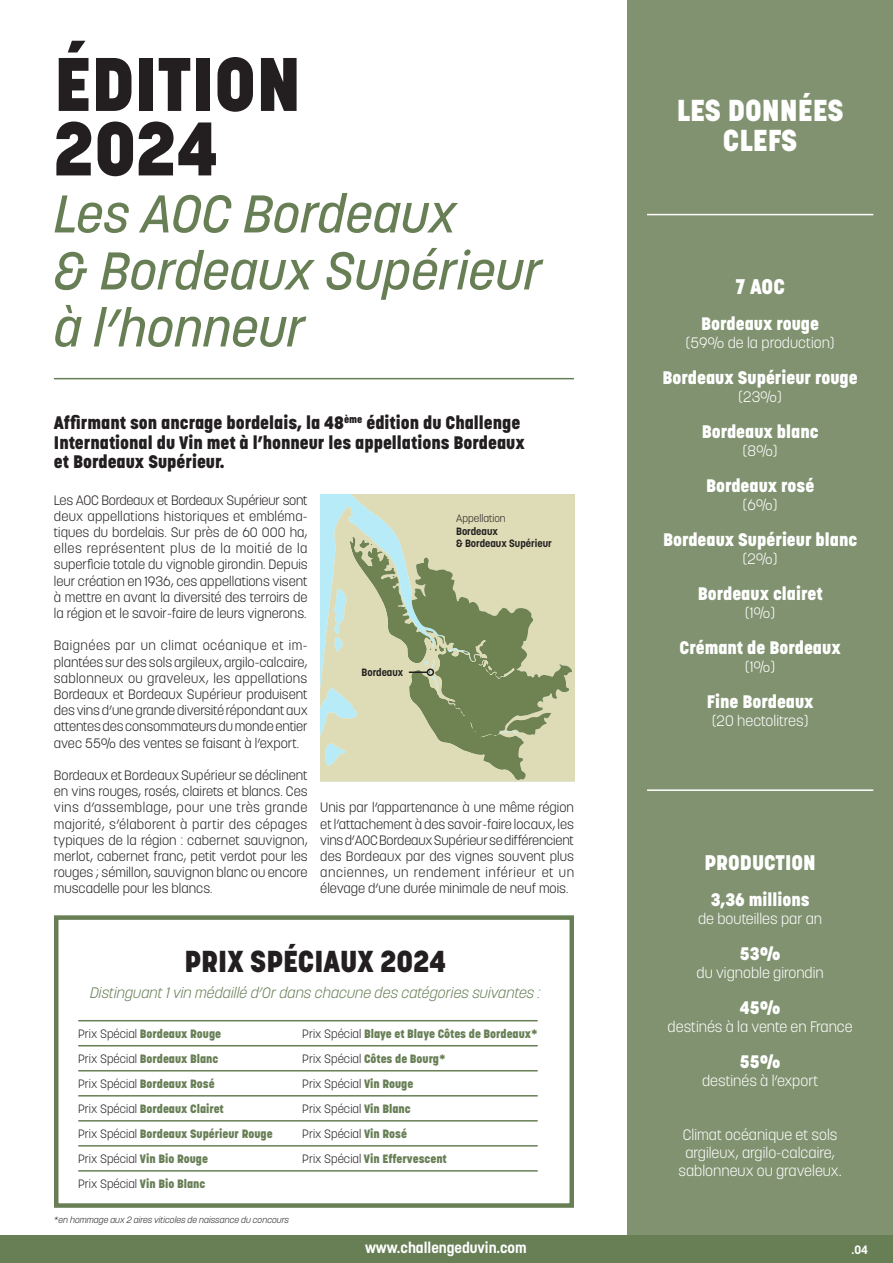
<style>
.page{position:relative;width:893px;height:1263px;background:#fff}
.page>*{position:absolute;margin:0;border:0;box-sizing:border-box;transform-origin:0 0}
.t1{font:800 75px "Korolev";color:#231f20}
.t2{font:italic 500 52.5px/57px "Korolev";color:#687f56}
.t3{font:800 30px "Korolev";color:#231f20}
.t4{font:800 30px "Korolev";color:#fff}
.t5{font:800 21px "Korolev";color:#fff}
.t6{font:800 18px "Korolev";color:#fff}
.t7{font:800 18px/19.5px "Korolev";color:#231f20}
.t8{font:300 15px/18px "Korolev";color:#fff;text-align:center}
.t9{font:italic 300 15px "Korolev";color:#687f56}
.t10{font:700 15px "Korolev";color:#fff}
.t11{font:300 13.5px/16.2px "Korolev";color:#231f20;text-align:justify}
.t12{font:800 12px "Korolev";color:#687f56}
.t13{font:300 12px "Korolev";color:#231f20}
.t14{font:700 12px "Korolev";color:#fff}
.t15{font:700 10.5px "Korolev";color:#231f20}
.t16{font:300 10.5px "Korolev";color:#231f20}
.t17{font:italic 300 9px "Korolev";color:#231f20}
.s1{font-weight:300;color:#231f20}
.s2{font-weight:800;color:#687f56}
.s3{font-size:18px}
</style>
<div class="page">
<div style="left:627px;top:0;width:266px;height:1249px;background:#80926f"></div>
<hr style="left:54px;top:378px;width:520px;height:1px;background:#687f56">
<div style="left:346px;top:494px;width:228px;height:288px;background:#dddcb6"></div>
<svg style="left:320px;top:506px;width:198px;height:276px;background:#d2e0c9"></svg>
<div style="left:0;top:1235px;width:893px;height:28px;background:#687f56"></div>
<hr style="left:647px;top:214px;width:226px;height:1px;background:#fff">
<hr style="left:647px;top:789px;width:226px;height:2px;background:#fff">
<svg style="left:325px;top:537px;width:247px;height:243px;background:#b7bf99"></svg>
<div style="left:427px;top:668px;width:7px;height:8px;border:2px solid #231f20;border-radius:50%"></div>
<div style="left:54px;top:915px;width:520px;height:293px;border:4px solid #687f56"></div>
<hr style="left:78px;top:1045px;width:460px;height:1px;background:#687f56">
<hr style="left:78px;top:1095px;width:460px;height:1px;background:#687f56">
<hr style="left:78px;top:1070px;width:460px;height:1px;background:#687f56">
<hr style="left:78px;top:1120px;width:460px;height:1px;background:#687f56">
<hr style="left:78px;top:1145px;width:460px;height:1px;background:#687f56">
<hr style="left:78px;top:1170px;width:460px;height:1px;background:#687f56">
<hr style="left:78px;top:1020px;width:460px;height:1px;background:#687f56">
<p class="t1" style="left:54px;top:37px;width:249px">ÉDITION</p>
<p class="t1" style="left:54px;top:102px;width:166px">2024</p>
<p class="t2" style="left:54px;top:185px;width:404px">Les AOC Bordeaux</p>
<p class="t2" style="left:54px;top:242px;width:490px">&amp; Bordeaux Supérieur à l’honneur</p>
<p class="t7" style="left:54px;top:413px;width:472px">Affirmant son ancrage bordelais, la 48<sup>ème</sup> édition du Challenge<br>International du Vin met à l’honneur les appellations Bordeaux</p>
<p class="t7" style="left:54px;top:452px;width:172px">et Bordeaux Supérieur.</p>
<p class="t11" style="left:54px;top:492px;width:255px">Les AOC Bordeaux et Bordeaux Supérieur sont deux appellations historiques et embléma&shy;tiques du bordelais. Sur près de 60 000 ha, elles représentent plus de la moitié de la superficie totale du vignoble girondin. Depuis leur création en 1936, ces appellations visent à mettre en avant la diversité des terroirs de la région et le savoir-faire de leurs vignerons.</p>
<p class="t11" style="left:54px;top:637px;width:255px">Baignées par un climat océanique et im&shy;plantées sur des sols argileux, argilo-calcaire, sablonneux ou graveleux, les appellations Bordeaux et Bordeaux Supérieur produisent des vins d’une grande diversité répondant aux attentes des consommateurs du monde entier avec 55% des ventes se faisant à l’export.</p>
<p class="t11" style="left:54px;top:767px;width:255px">Bordeaux et Bordeaux Supérieur se déclinent en vins rouges, rosés, clairets et blancs. Ces vins d’assemblage, pour une très grande majorité, s’élaborent à partir des cépages typiques de la région : cabernet sauvignon, merlot, cabernet franc, petit verdot pour les rouges ; sémillon, sauvignon blanc ou encore muscadelle pour les blancs.</p>
<p class="t15" style="left:361px;top:666px;width:43px">Bordeaux</p>
<p class="t16" style="left:456px;top:512px;width:51px">Appellation</p>
<p class="t15" style="left:456px;top:524px;width:43px">Bordeaux</p>
<p class="t15" style="left:456px;top:537px;width:97px">&amp; Bordeaux Supérieur</p>
<p class="t11" style="left:320px;top:799px;width:255px">Unis par l’appartenance à une même région et l’attachement à des savoir-faire locaux, les vins d’AOC Bordeaux Supérieur se différencient des Bordeaux par des vignes souvent plus anciennes, un rendement inférieur et un élevage d’une durée minimale de neuf mois.</p>
<p class="t3" style="left:184px;top:942px;width:263px">PRIX SPÉCIAUX 2024</p>
<p class="t9" style="left:90px;top:983px;width:452px">Distinguant 1 vin médaillé d’Or dans chacune des catégories suivantes :</p>
<p class="t12" style="left:78px;top:1026px;width:144px"><span class="s1">Prix Spécial</span> Bordeaux Rouge</p>
<p class="t12" style="left:302px;top:1026px;width:237px"><span class="s1">Prix Spécial</span> Blaye et Blaye Côtes de Bordeaux*</p>
<p class="t12" style="left:78px;top:1051px;width:142px"><span class="s1">Prix Spécial</span> Bordeaux Blanc</p>
<p class="t12" style="left:302px;top:1051px;width:145px"><span class="s1">Prix Spécial</span> Côtes de Bourg*</p>
<p class="t12" style="left:78px;top:1101px;width:147px"><span class="s1">Prix Spécial</span> Bordeaux Clairet</p>
<p class="t13" style="left:302px;top:1101px;width:110px">Prix Spécial <span class="s2">Vin Blanc</span></p>
<p class="t12" style="left:78px;top:1076px;width:138px"><span class="s1">Prix Spécial</span> Bordeaux Rosé</p>
<p class="t13" style="left:302px;top:1076px;width:113px">Prix Spécial <span class="s2">Vin Rouge</span></p>
<p class="t12" style="left:78px;top:1126px;width:196px"><span class="s1">Prix Spécial</span> Bordeaux Supérieur Rouge</p>
<p class="t13" style="left:302px;top:1126px;width:106px">Prix Spécial <span class="s2">Vin Rosé</span></p>
<p class="t13" style="left:78px;top:1151px;width:131px">Prix Spécial <span class="s2">Vin Bio Rouge</span></p>
<p class="t12" style="left:302px;top:1151px;width:146px"><span class="s1">Prix Spécial</span> Vin Effervescent</p>
<p class="t13" style="left:78px;top:1176px;width:129px">Prix Spécial <span class="s2">Vin Bio Blanc</span></p>
<p class="t17" style="left:54px;top:1214px;width:236px">*en hommage aux 2 aires viticoles de naissance du concours</p>
<p class="t10" style="left:365px;top:1238px;width:163px">www.challengeduvin.com</p>
<p class="t4" style="left:677px;top:91px;width:168px">LES DONNÉES</p>
<p class="t4" style="left:723px;top:121px;width:76px">CLEFS</p>
<p class="t5" style="left:735px;top:274px;width:51px">7 AOC</p>
<p class="t6" style="left:701px;top:313px;width:119px">Bordeaux rouge</p>
<p class="t8" style="left:686px;top:334px;width:150px">(59% de la production)</p>
<p class="t6" style="left:662px;top:367px;width:197px">Bordeaux Supérieur rouge</p>
<p class="t8" style="left:739px;top:388px;width:45px">(23%)</p>
<p class="t6" style="left:702px;top:421px;width:119px">Bordeaux blanc</p>
<p class="t8" style="left:743px;top:442px;width:36px">(8%)</p>
<p class="t6" style="left:706px;top:475px;width:110px">Bordeaux rosé</p>
<p class="t8" style="left:743px;top:496px;width:36px">(6%)</p>
<p class="t6" style="left:663px;top:529px;width:196px">Bordeaux Supérieur blanc</p>
<p class="t8" style="left:743px;top:550px;width:36px">(2%)</p>
<p class="t6" style="left:698px;top:583px;width:126px">Bordeaux clairet</p>
<p class="t8" style="left:745px;top:604px;width:31px">(1%)</p>
<p class="t6" style="left:680px;top:637px;width:163px">Crémant de Bordeaux</p>
<p class="t8" style="left:745px;top:658px;width:31px">(1%)</p>
<p class="t6" style="left:707px;top:691px;width:108px">Fine Bordeaux</p>
<p class="t8" style="left:712px;top:712px;width:98px">(20 hectolitres)</p>
<p class="t5" style="left:704px;top:849px;width:113px">PRODUCTION</p>
<p class="t6" style="left:711px;top:888px;width:100px">3,36 millions</p>
<p class="t8" style="left:698px;top:910px;width:126px">de bouteilles par an</p>
<p class="t6" style="left:740px;top:942px;width:42px">53%</p>
<p class="t8" style="left:696px;top:964px;width:129px">du vignoble girondin</p>
<p class="t6" style="left:740px;top:996px;width:42px">45%</p>
<p class="t8" style="left:668px;top:1018px;width:187px">destinés à la vente en France</p>
<p class="t6" style="left:740px;top:1050px;width:42px">55%</p>
<p class="t8" style="left:702px;top:1072px;width:118px">destinés à l’export</p>
<p class="t8" style="left:678px;top:1126px;width:165px">Climat océanique et sols argileux, argilo-calcaire, sablonneux ou graveleux<span class="s3">.</span></p>
<p class="t14" style="left:852px;top:1242px;width:18px">.04</p>
</div>
